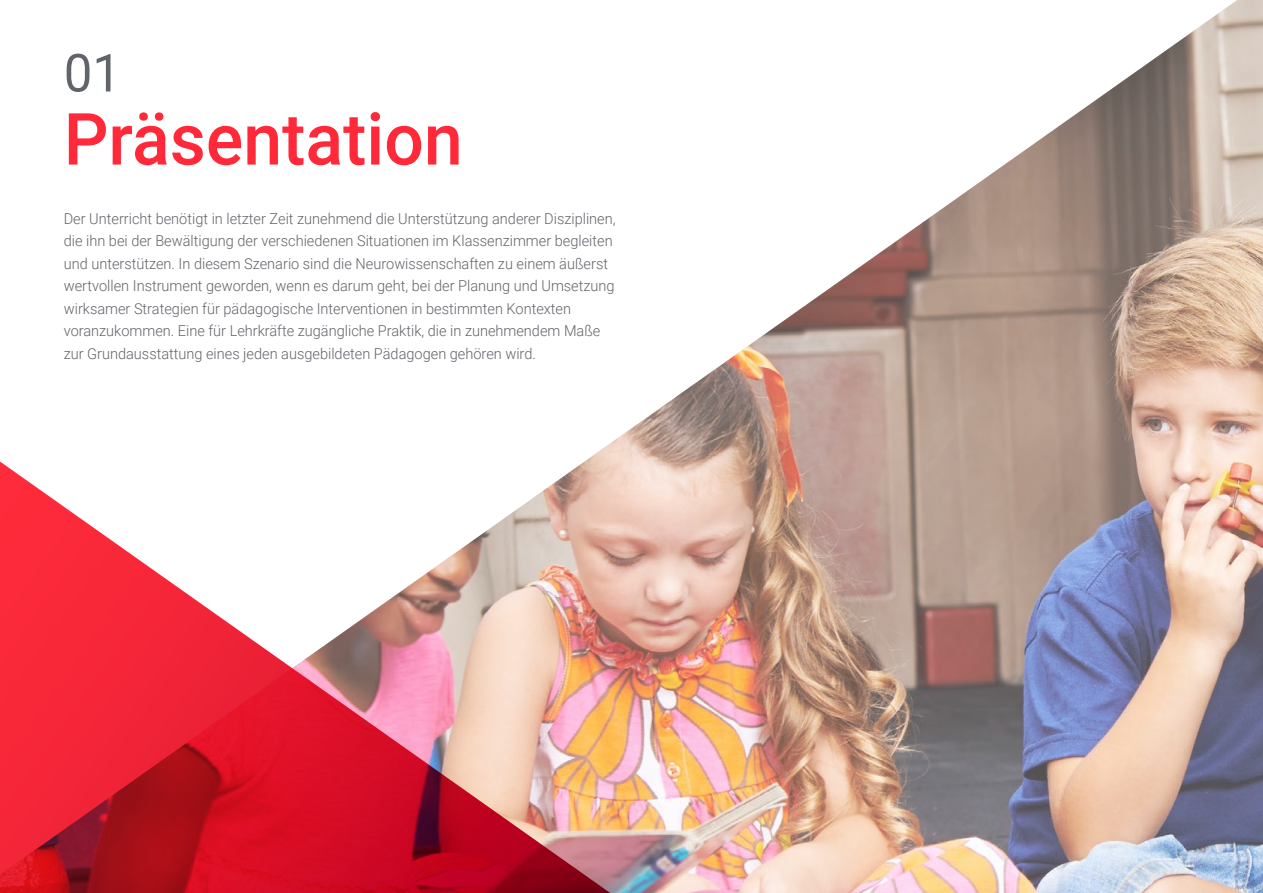
<style>
.page{position:relative;width:1263px;height:893px;background:#fff}
.page>*{position:absolute;margin:0;border:0;box-sizing:border-box;transform-origin:0 0}
.t1{font:500 72px "Roboto";color:#ff293a}
.t2{font:52.5px "Roboto";color:#61646a}
.t3{font:300 15px/22.5px "Roboto";color:#61646a}
</style>
<div class="page">
<img style="left:607px;top:0;width:656px;height:893px">
<svg style="left:0;top:446px;width:640px;height:447px"></svg>
<h2 class="t2" style="left:64px;top:36px;width:59px">01</h2>
<h1 class="t1" style="left:64px;top:89px;width:400px">Präsentation</h1>
<p class="t3" style="left:64px;top:207px;width:553px">Der Unterricht benötigt in letzter Zeit zunehmend die Unterstützung anderer Disziplinen, die ihn bei der Bewältigung der verschiedenen Situationen im Klassenzimmer begleiten und unterstützen. In diesem Szenario sind die Neurowissenschaften zu einem äußerst wertvollen Instrument geworden, wenn es darum geht, bei der Planung und Umsetzung wirksamer Strategien für pädagogische Interventionen in bestimmten Kontexten voranzukommen. Eine für Lehrkräfte zugängliche Praktik, die in zunehmendem Maße zur Grundausstattung eines jeden ausgebildeten Pädagogen gehören wird.</p>
</div>
